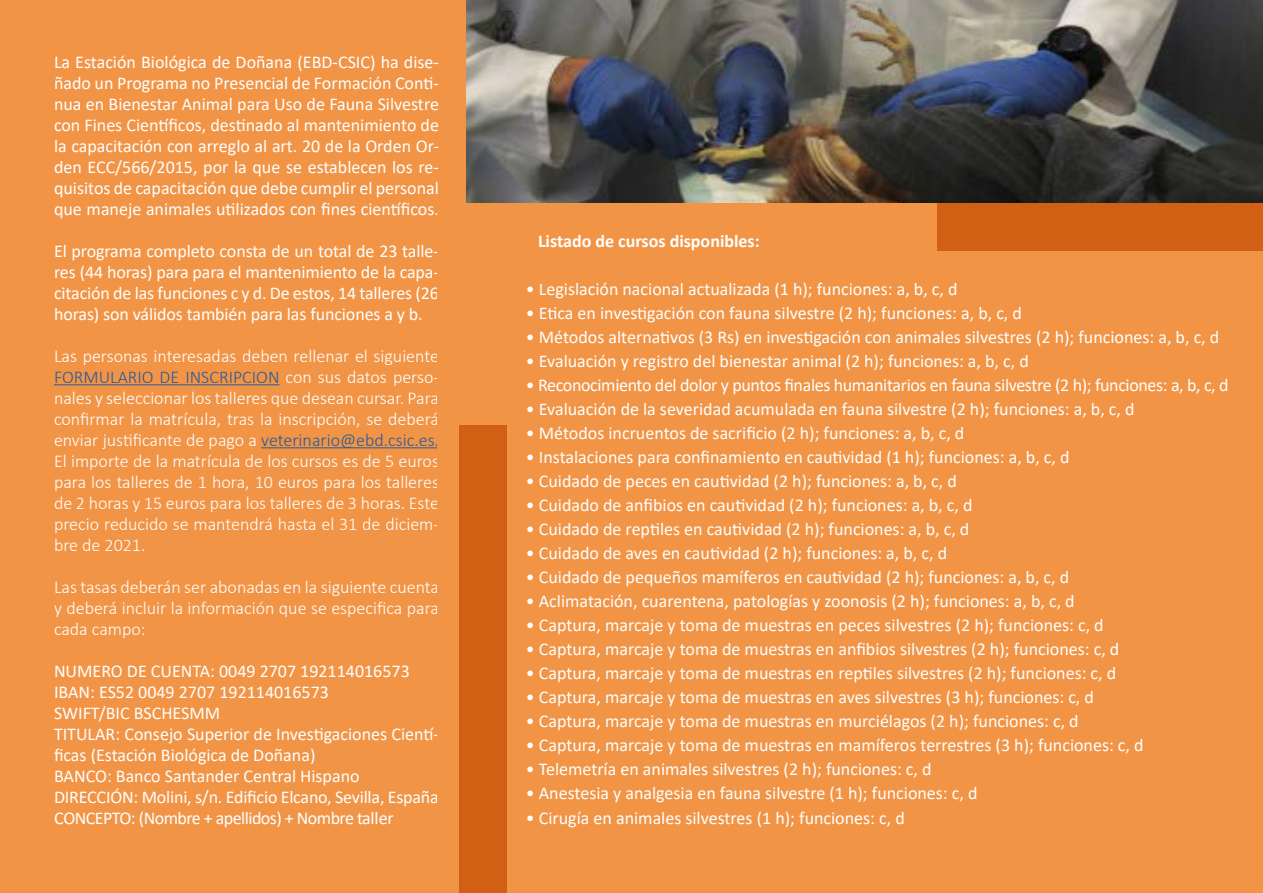
<style>
.page{position:relative;width:1263px;height:893px;background:#fff}
.page>*{position:absolute;margin:0;border:0;box-sizing:border-box;transform-origin:0 0}
.t1{font:18px/21px "Calibri";color:#fff;text-align:justify}
.t2{font:300 18px/21px "Calibri";color:#fff;text-align:justify}
.t3{font:18px "Calibri";letter-spacing:-.02em;color:#fff}
.t4{font:700 18px "Calibri";color:#fff}
.s1{color:#275b9b}
</style>
<div class="page">
<div style="left:0;top:0;width:466px;height:893px;background:#f29446"></div>
<hr style="left:54px;top:384px;width:225px;height:1px;background:#275b9b">
<hr style="left:261px;top:447px;width:178px;height:1px;background:#275b9b">
<div style="left:437px;top:203px;width:826px;height:690px;background:#f29446"></div>
<img style="left:466px;top:0;width:797px;height:203px">
<div style="left:459px;top:425px;width:47px;height:468px;background:#d16015"></div>
<div style="left:938px;top:203px;width:325px;height:47px;background:#d16015"></div>
<p class="t1" style="left:54px;top:51px;width:386px">La Estación Biológica de Doñana (EBD-CSIC) ha dise&shy;ñado un Programa no Presencial de Formación Conti&shy;nua en Bienestar Animal para Uso de Fauna Silvestre con Fines Científicos, destinado al mantenimiento de la capacitación con arreglo al art. 20 de la Orden Or&shy;den ECC/566/2015, por la que se establecen los re&shy;quisitos de capacitación que debe cumplir el personal que maneje animales utilizados con fines científicos.</p>
<p class="t1" style="left:54px;top:240px;width:386px">El programa completo consta de un total de 23 talle&shy;res (44 horas) para para el mantenimiento de la capa&shy;citación de las funciones c y d. De estos, 14 talleres (26 horas) son válidos también para las funciones a y b.</p>
<p class="t2" style="left:54px;top:345px;width:387px">Las personas interesadas deben rellenar el siguiente <span class="s1">FORMULARIO DE INSCRIPCION</span> con sus datos perso&shy;nales y seleccionar los talleres que desean cursar. Para confirmar la matrícula, tras la inscripción, se deberá enviar justificante de pago a <span class="s1">veterinario@ebd.csic.es.<br></span>El importe de la matrícula de los cursos es de 5 euros para los talleres de 1 hora, 10 euros para los talleres de 2 horas y 15 euros para los talleres de 3 horas. Este precio reducido se mantendrá hasta el 31 de diciem&shy;bre de 2021.</p>
<p class="t2" style="left:54px;top:576px;width:386px">Las tasas deberán ser abonadas en la siguiente cuenta y deberá incluir la información que se especifica para cada campo:</p>
<p class="t1" style="left:54px;top:660px;width:386px;text-align:left">NUMERO DE CUENTA: 0049 2707 192114016573<br>IBAN: ES52 0049 2707 192114016573<br>SWIFT/BIC BSCHESMM<br>TITULAR: Consejo Superior de Investigaciones Cientí&shy;ficas (Estación Biológica de Doñana)<br>BANCO: Banco Santander Central Hispano DIRECCIÓN: Molini, s/n. Edificio Elcano, Sevilla, España CONCEPTO: (Nombre + apellidos) + Nombre taller</p>
<p class="t4" style="left:538px;top:228px;width:223px">Listado de cursos disponibles:</p>
<p class="t1" style="left:526px;top:278px;width:433px">• Legislación nacional actualizada (1 h); funciones: a, b, c, d</p>
<p class="t1" style="left:526px;top:302px;width:498px">• Etica en investigación con fauna silvestre (2 h); funciones: a, b, c, d</p>
<p class="t1" style="left:526px;top:326px;width:695px">• Métodos alternativos (3 Rs) en investigación con animales silvestres (2 h); funciones: a, b, c, d</p>
<p class="t1" style="left:526px;top:350px;width:504px">• Evaluación y registro del bienestar animal (2 h); funciones: a, b, c, d</p>
<p class="t3" style="left:526px;top:372px;width:704px">• Reconocimiento del dolor y puntos finales humanitarios en fauna silvestre (2 h); funciones: a, b, c, d</p>
<p class="t1" style="left:526px;top:398px;width:610px">• Evaluación de la severidad acumulada en fauna silvestre (2 h); funciones: a, b, c, d</p>
<p class="t1" style="left:526px;top:422px;width:440px">• Métodos incruentos de sacrificio (2 h); funciones: a, b, c, d</p>
<p class="t1" style="left:526px;top:446px;width:545px">• Instalaciones para confinamiento en cautividad (1 h); funciones: a, b, c, d</p>
<p class="t1" style="left:526px;top:470px;width:433px">• Cuidado de peces en cautividad (2 h); funciones: a, b, c, d</p>
<p class="t1" style="left:526px;top:494px;width:448px">• Cuidado de anfibios en cautividad (2 h); funciones: a, b, c, d</p>
<p class="t1" style="left:526px;top:518px;width:445px">• Cuidado de reptiles en cautividad (2 h); funciones: a, b, c, d</p>
<p class="t1" style="left:526px;top:542px;width:423px">• Cuidado de aves en cautividad (2 h); funciones: a, b, c, d</p>
<p class="t1" style="left:526px;top:566px;width:545px">• Cuidado de pequeños mamíferos en cautividad (2 h); funciones: a, b, c, d</p>
<p class="t1" style="left:526px;top:590px;width:550px">• Aclimatación, cuarentena, patologías y zoonosis (2 h); funciones: a, b, c, d</p>
<p class="t1" style="left:526px;top:614px;width:579px">• Captura, marcaje y toma de muestras en peces silvestres (2 h); funciones: c, d</p>
<p class="t1" style="left:526px;top:638px;width:595px">• Captura, marcaje y toma de muestras en anfibios silvestres (2 h); funciones: c, d</p>
<p class="t1" style="left:526px;top:662px;width:592px">• Captura, marcaje y toma de muestras en reptiles silvestres (2 h); funciones: c, d</p>
<p class="t1" style="left:526px;top:686px;width:570px">• Captura, marcaje y toma de muestras en aves silvestres (3 h); funciones: c, d</p>
<p class="t1" style="left:526px;top:710px;width:554px">• Captura, marcaje y toma de muestras en murciélagos (2 h); funciones: c, d</p>
<p class="t1" style="left:526px;top:734px;width:619px">• Captura, marcaje y toma de muestras en mamíferos terrestres (3 h); funciones: c, d</p>
<p class="t1" style="left:526px;top:758px;width:407px">• Telemetría en animales silvestres (2 h); funciones: c, d</p>
<p class="t1" style="left:526px;top:782px;width:453px">• Anestesia y analgesia en fauna silvestre (1 h); funciones: c, d</p>
<p class="t1" style="left:526px;top:807px;width:380px">• Cirugía en animales silvestres (1 h); funciones: c, d</p>
</div>
